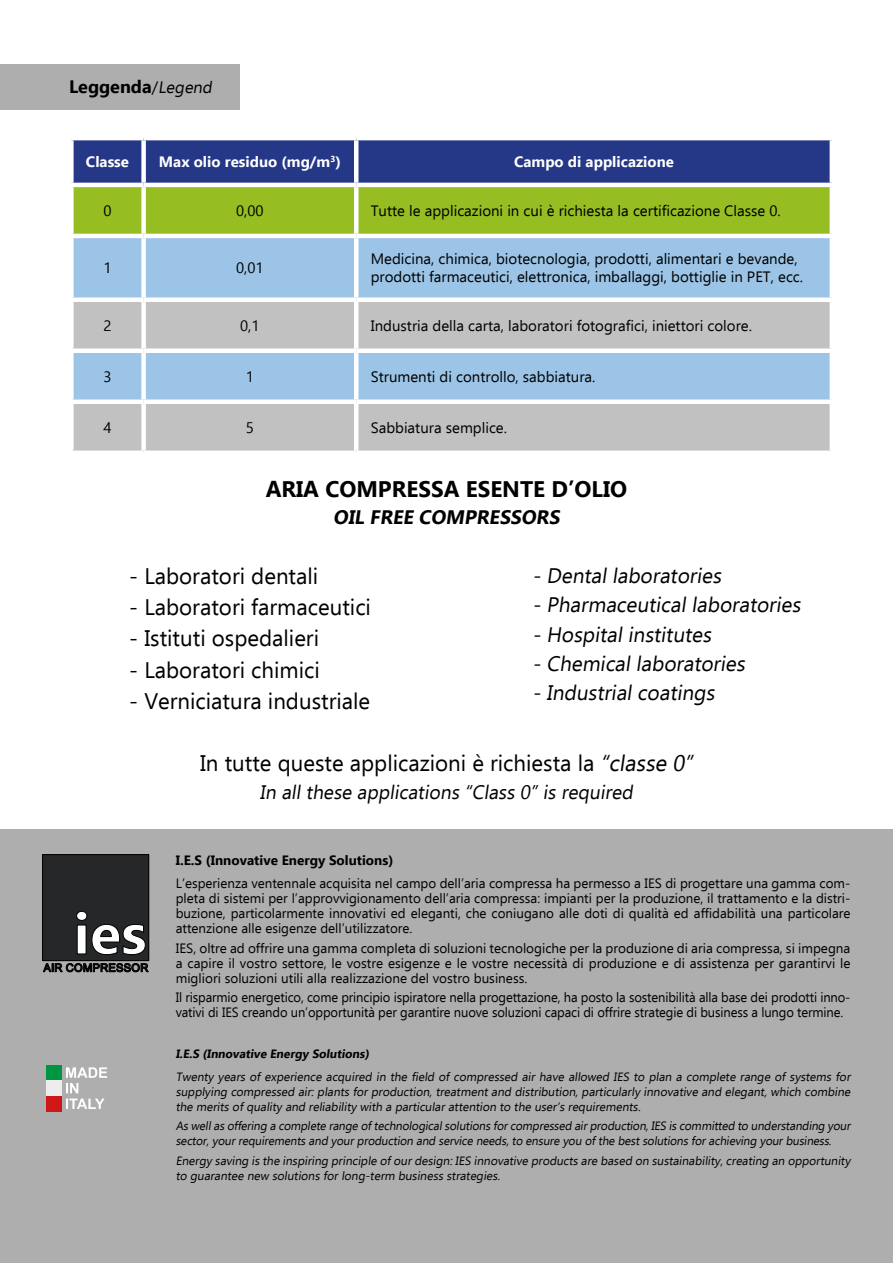
<style>
.page{position:relative;width:893px;height:1263px;background:#fff}
.page>*{position:absolute;margin:0;border:0;box-sizing:border-box;transform-origin:0 0}
.t1{font:22.5px "Ebrima";color:#000}
.t2{font:700 22.5px "Ebrima";color:#000}
.t3{font:21px "Ebrima";color:#000}
.t4{font:19.5px "Ebrima";color:#000}
.t5{font:700 19.5px "Ebrima";color:#000}
.t6{font:700 18px "Ebrima";color:#000}
.t7{font:15px/18px "Ebrima";color:#000}
.t8{font:700 15px "Ebrima";color:#fff}
.t9{font:13.5px/15px "Ebrima";letter-spacing:-.01em;color:#000;text-align:justify}
.t10{font:13.5px/15px "Ebrima";letter-spacing:-.01em;color:#000;scale:.96 1}
.t11{font:700 13.5px "Ebrima";color:#000}
.t12{font:12px/15px "Ebrima";color:#000}
.t13{font:700 12px "Ebrima";color:#000}
.s1{font-weight:400;font-size:16.5px}
</style>
<div class="page">
<div style="left:0;top:64px;width:239px;height:45px;background:#aeaeae"></div>
<div style="left:0;top:830px;width:893px;height:433px;background:#aeaeae"></div>
<div style="left:43px;top:854px;width:106px;height:107px;background:#252728"></div>
<div style="left:43px;top:854px;width:106px;height:107px;border:1px solid #000"></div>
<svg style="left:43px;top:963px;width:105px;height:9px"></svg>
<svg style="left:77px;top:911px;width:68px;height:44px"></svg>
<div style="left:46px;top:1065px;width:15px;height:15px;background:#009641"></div>
<div style="left:46px;top:1080px;width:15px;height:16px;background:#ededed"></div>
<div style="left:46px;top:1096px;width:15px;height:15px;background:#cd1719"></div>
<svg style="left:66px;top:1067px;width:41px;height:42px"></svg>
<svg style="left:74px;top:140px;width:756px;height:94px;background:#627f54"></svg>
<div style="left:74px;top:238px;width:756px;height:59px;background:#9bc4e6"></div>
<div style="left:74px;top:302px;width:756px;height:149px;background:#c2c1c1"></div>
<div style="left:74px;top:353px;width:756px;height:46px;background:#9bc4e6"></div>
<div style="left:141px;top:140px;width:5px;height:43px;background:#fff"></div>
<hr style="left:354px;top:140px;width:4px;height:43px;background:#fff">
<hr style="left:69px;top:183px;width:75px;height:4px;background:#fff">
<hr style="left:144px;top:183px;width:212px;height:4px;background:#fff">
<div style="left:141px;top:187px;width:5px;height:47px;background:#fff"></div>
<hr style="left:356px;top:183px;width:478px;height:4px;background:#fff">
<hr style="left:354px;top:187px;width:4px;height:47px;background:#fff">
<div style="left:141px;top:238px;width:5px;height:59px;background:#fff"></div>
<hr style="left:354px;top:238px;width:4px;height:59px;background:#fff">
<div style="left:141px;top:302px;width:5px;height:46px;background:#fff"></div>
<hr style="left:354px;top:302px;width:4px;height:46px;background:#fff">
<div style="left:69px;top:348px;width:75px;height:5px;background:#fff"></div>
<div style="left:144px;top:348px;width:212px;height:5px;background:#fff"></div>
<div style="left:141px;top:353px;width:5px;height:46px;background:#fff"></div>
<div style="left:356px;top:348px;width:478px;height:5px;background:#fff"></div>
<hr style="left:354px;top:353px;width:4px;height:46px;background:#fff">
<div style="left:69px;top:399px;width:75px;height:5px;background:#fff"></div>
<div style="left:144px;top:399px;width:212px;height:5px;background:#fff"></div>
<div style="left:141px;top:404px;width:5px;height:47px;background:#fff"></div>
<div style="left:356px;top:399px;width:478px;height:5px;background:#fff"></div>
<hr style="left:354px;top:404px;width:4px;height:47px;background:#fff">
<h3 class="t6" style="left:69px;top:73px;width:148px">Leggenda<span class="s1">/Legend</span></h3>
<p class="t8" style="left:86px;top:150px;width:45px">Classe</p>
<p class="t8" style="left:159px;top:150px;width:183px">Max olio residuo (mg/m<sup>3</sup>)</p>
<p class="t8" style="left:514px;top:150px;width:161px">Campo di applicazione</p>
<p class="t7" style="left:103px;top:201px;width:10px">0</p>
<p class="t7" style="left:236px;top:201px;width:29px">0,00</p>
<p class="t7" style="left:371px;top:201px;width:412px">Tutte le applicazioni in cui è richiesta la certificazione Classe 0.</p>
<p class="t7" style="left:103px;top:258px;width:10px">1</p>
<p class="t7" style="left:236px;top:258px;width:29px">0,01</p>
<p class="t7" style="left:371px;top:249px;width:434px">Medicina, chimica, biotecnologia, prodotti, alimentari e bevande, prodotti farmaceutici, elettronica, imballaggi, bottiglie in PET, ecc.</p>
<p class="t7" style="left:103px;top:316px;width:10px">2</p>
<p class="t7" style="left:240px;top:316px;width:21px">0,1</p>
<p class="t7" style="left:371px;top:316px;width:383px">Industria della carta, laboratori fotografici, iniettori colore.</p>
<p class="t7" style="left:103px;top:367px;width:10px">3</p>
<p class="t7" style="left:246px;top:367px;width:10px">1</p>
<p class="t7" style="left:371px;top:367px;width:226px">Strumenti di controllo, sabbiatura.</p>
<p class="t7" style="left:103px;top:418px;width:10px">4</p>
<p class="t7" style="left:246px;top:418px;width:10px">5</p>
<p class="t7" style="left:371px;top:418px;width:138px">Sabbiatura semplice.</p>
<h1 class="t2" style="left:266px;top:471px;width:363px">ARIA COMPRESSA ESENTE D’OLIO</h1>
<h3 class="t5" style="left:333px;top:502px;width:232px">OIL FREE COMPRESSORS</h3>
<h1 class="t1" style="left:129px;top:559px;width:190px">- Laboratori dentali</h1>
<h1 class="t1" style="left:129px;top:590px;width:243px">- Laboratori farmaceutici</h1>
<h1 class="t1" style="left:129px;top:622px;width:191px">- Istituti ospedalieri</h1>
<h1 class="t1" style="left:129px;top:653px;width:192px">- Laboratori chimici</h1>
<h1 class="t1" style="left:129px;top:684px;width:242px">- Verniciatura industriale</h1>
<h2 class="t3" style="left:532px;top:560px;width:194px">- Dental laboratories</h2>
<h2 class="t3" style="left:532px;top:589px;width:274px">- Pharmaceutical laboratories</h2>
<h2 class="t3" style="left:532px;top:619px;width:184px">- Hospital institutes</h2>
<h2 class="t3" style="left:532px;top:648px;width:218px">- Chemical laboratories</h2>
<h2 class="t3" style="left:532px;top:677px;width:188px">- Industrial coatings</h2>
<h1 class="t1" style="left:200px;top:747px;width:499px">In tutte queste applicazioni è richiesta la “classe 0”</h1>
<h3 class="t4" style="left:260px;top:778px;width:378px">In all these applications “Class 0” is required</h3>
<p class="t11" style="left:176px;top:849px;width:219px">I.E.S (Innovative Energy Solutions)</p>
<p class="t9" style="left:176px;top:876px;width:676px">L’esperienza ventennale acquisita nel campo dell’aria compressa ha permesso a IES di progettare una gamma com&shy;pleta di sistemi per l’approvvigionamento dell’aria compressa: impianti per la produzione, il trattamento e la distri&shy;buzione, particolarmente innovativi ed eleganti, che coniugano alle doti di qualità ed affidabilità una particolare attenzione alle esigenze dell’utilizzatore.</p>
<p class="t9" style="left:176px;top:940px;width:676px">IES, oltre ad offrire una gamma completa di soluzioni tecnologiche per la produzione di aria compressa, si impegna a capire il vostro settore, le vostre esigenze e le vostre necessità di produzione e di assistenza per garantirvi le migliori soluzioni utili alla realizzazione del vostro business.</p>
<p class="t10" style="left:176px;top:989px;width:704px">Il risparmio energetico, come principio ispiratore nella progettazione, ha posto la sostenibilità alla base dei prodotti inno&shy;vativi di IES creando un’opportunità per garantire nuove soluzioni capaci di offrire strategie di business a lungo termine.</p>
<p class="t13" style="left:176px;top:1044px;width:197px">I.E.S (Innovative Energy Solutions)</p>
<p class="t12" style="left:176px;top:1069px;width:679px;text-align:justify">Twenty years of experience acquired in the field of compressed air have allowed IES to plan a complete range of systems for supplying compressed air: plants for production, treatment and distribution, particularly innovative and elegant, which combine the merits of quality and reliability with a particular attention to the user’s requirements.</p>
<p class="t12" style="left:176px;top:1118px;width:679px">As wellas offering a complete range oftechnologicalsolutions forcompressed airproduction,IES is committed to understanding your sector,yourrequirements and yourproduction and service needs,to ensure you ofthe bestsolutions forachieving yourbusiness.</p>
<p class="t12" style="left:176px;top:1152px;width:679px">Energy saving is the inspiring principle ofourdesign:IES innovative products are based on sustainability,creating an opportunity to guarantee new solutions for long-term business strategies.</p>
</div>
